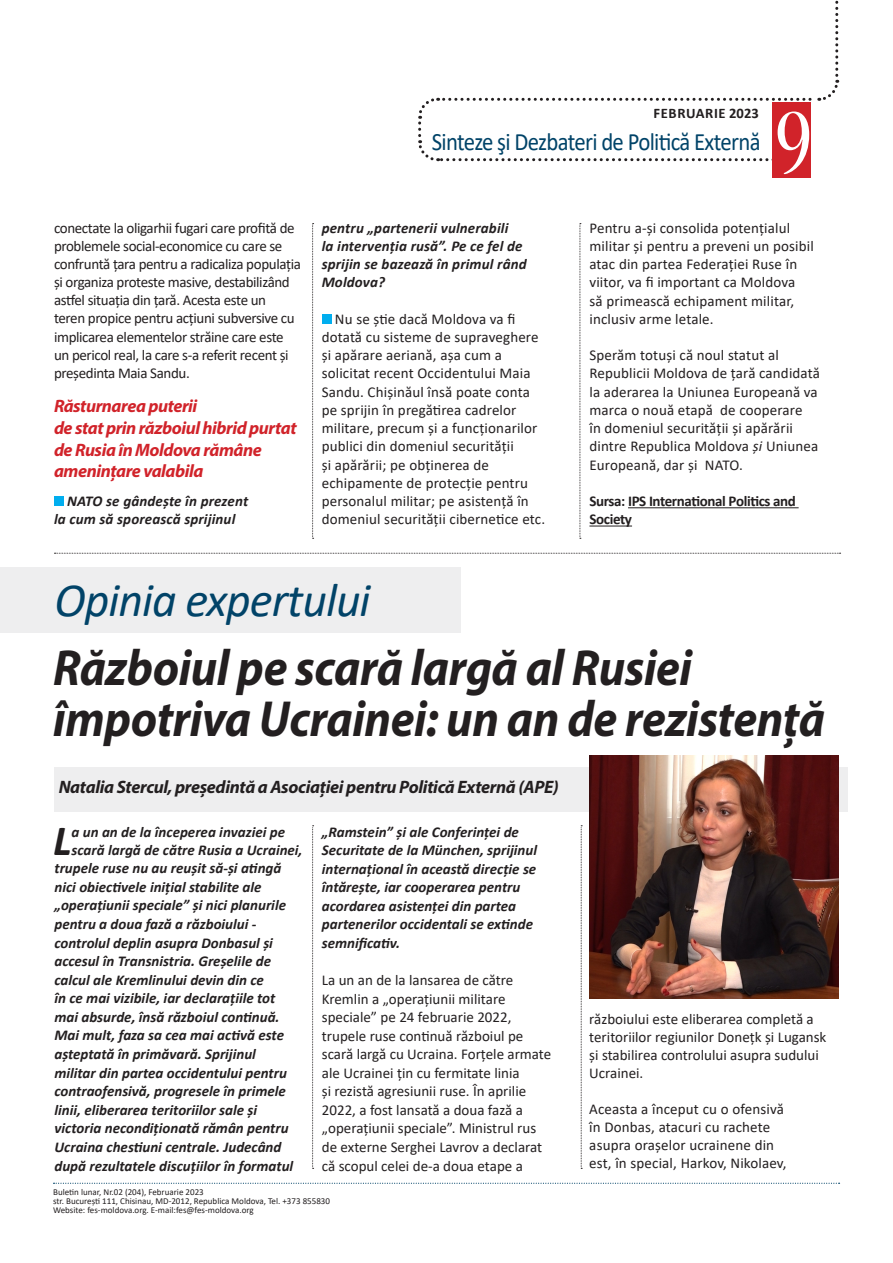
<style>
.page{position:relative;width:893px;height:1263px;background:#fff}
.page>*{position:absolute;margin:0;border:0;box-sizing:border-box;transform-origin:0 0}
.t1{font:condensed 102px "Nueva Std";color:#fff}
.texte{font:italic 700 51px/51px "Myriad Pro";letter-spacing:-.01em;color:#231f20;scale:.93 1}
.texte-2{font:italic 47.85px "Calibri";letter-spacing:-.02em;color:#014368}
.MANSHETA{font:italic 700 43.35px "Calibri";color:#231f20}
.t2{font:25.05px "Calibri";letter-spacing:-.03em;color:#014368;scale:.91 1}
.INTERTITLU{font:italic 700 18px/21.8px "Myriad Pro";letter-spacing:-.025em;color:#d1232a}
.INTERTITLU-2{font:italic 700 18px "Myriad Pro";letter-spacing:-.02em;color:#231f20}
.texte-3{font:15px/18.3px "Calibri";color:#231f20}
.MANSHETA-2{font:italic 700 15px/18.6px "Calibri";color:#231f20}
.texte-4{font:15px/18.1px "Calibri";letter-spacing:-.025em;color:#231f20}
.texte-5{font:italic 700 15px/18.3px "Calibri";letter-spacing:.01em;color:#231f20}
.texte-6{font:700 15px/18.3px "Calibri";letter-spacing:-.025em;color:#231f20}
.t3{font:700 14.55px "Calibri";letter-spacing:.04em;color:#231f20}
.t4{font:9px/9px "Calibri";color:#231f20}
.s1{font-style:italic}
</style>
<div class="page">
<svg style="left:54px;top:1183px;width:786px;height:1px"></svg>
<svg style="left:418px;top:0;width:422px;height:163px"></svg>
<div style="left:772px;top:102px;width:38px;height:76px;background:#d1232a"></div>
<svg style="left:312px;top:223px;width:2px;height:316px"></svg>
<svg style="left:580px;top:223px;width:1px;height:316px"></svg>
<div style="left:54px;top:497px;width:10px;height:9px;background:#00aeef"></div>
<div style="left:322px;top:314px;width:9px;height:10px;background:#00aeef"></div>
<hr style="left:628px;top:507px;width:171px;height:1px;background:#231f20">
<hr style="left:589px;top:525px;width:43px;height:1px;background:#231f20">
<svg style="left:54px;top:553px;width:787px;height:1px"></svg>
<div style="left:54px;top:767px;width:794px;height:45px;background:#eeeeef"></div>
<div style="left:0;top:568px;width:461px;height:65px;background:#eeeeef"></div>
<img style="left:589px;top:755px;width:250px;height:243px">
<svg style="left:312px;top:825px;width:2px;height:344px"></svg>
<svg style="left:581px;top:825px;width:1px;height:344px"></svg>
<p class="texte-4" style="left:54px;top:218px;width:248px">conectate la oligarhii fugari care profită de problemele social-economice cu care se confruntă țara pentru a radicaliza populația și organiza proteste masive, destabilizând astfel situația din țară. Acesta este un teren propice pentru acțiuni subversive cu implicarea elementelor străine care este un pericol real, la care s-a referit recent și președinta Maia Sandu.</p>
<p class="INTERTITLU" style="left:54px;top:394px;width:145px">Răsturnarea puterii</p>
<p class="INTERTITLU" style="left:54px;top:416px;width:244px">de stat prin războiul hibrid purtat</p>
<p class="INTERTITLU" style="left:54px;top:438px;width:209px">de Rusia în Moldova rămâne amenințare valabila</p>
<p class="texte-5" style="left:54px;top:492px;width:196px;text-indent:13px">NATO se gândește în prezent la cum să sporească sprijinul</p>
<p class="t3" style="left:654px;top:103px;width:107px">FEBRUARIE 2023</p>
<p class="t1" style="left:775px;top:96px;width:39px">9</p>
<h3 class="t2" style="left:432px;top:124px;width:363px">Sinteze şi Dezbateri de Politică Externă</h3>
<p class="texte-5" style="left:322px;top:218px;width:206px">pentru „partenerii vulnerabili<br>la intervenția rusă”. Pe ce fel de sprijin se bazează în primul rând<br>Moldova?</p>
<p class="texte-3" style="left:322px;top:309px;width:225px;text-indent:13px">Nu se știe dacă Moldova va fi dotată cu sisteme de supraveghere și apărare aeriană, așa cum a solicitat recent Occidentului Maia Sandu. Chișinăul însă poate conta pe sprijin în pregătirea cadrelor militare, precum și a funcționarilor publici din domeniul securității<br>și apărării; pe obținerea de echipamente de protecție pentru personalul militar; pe asistență în domeniul securității cibernetice etc.</p>
<p class="texte-3" style="left:589px;top:218px;width:226px">Pentru a-și consolida potențialul militar și pentru a preveni un posibil atac din partea Federației Ruse în viitor, va fi important ca Moldova<br>să primească echipament militar, inclusiv arme letale.</p>
<p class="texte-3" style="left:589px;top:346px;width:232px">Sperăm totuși că noul statut al Republicii Moldova de țară candidată la aderarea la Uniunea Europeană va marca o nouă etapă de cooperare<br>în domeniul securității și apărării dintre Republica Moldova <span class="s1">și</span> Uniunea Europeană, dar și NATO.</p>
<p class="texte-6" style="left:589px;top:492px;width:208px">Sursa: IPS International Politics and<br>Society</p>
<p class="texte-2" style="left:55px;top:567px;width:318px">Opinia expertului</p>
<p class="texte" style="left:53px;top:640px;width:831px">Războiul pe scară largă al Rusiei împotriva Ucrainei: un an de rezistență</p>
<p class="INTERTITLU-2" style="left:59px;top:775px;width:502px">Natalia Stercul, președintă a Asociației pentru Politică Externă (APE)</p>
<p class="MANSHETA" style="left:53px;top:810px;width:20px">L</p>
<p class="MANSHETA-2" style="left:72px;top:822px;width:215px">a un an de la începerea invaziei pe</p>
<p class="MANSHETA-2" style="left:322px;top:822px;width:217px">„Ramstein” și ale Conferinței de<br>Securitate de la München, sprijinul internațional în această direcție se întărește, iar cooperarea pentru acordarea asistenței din partea partenerilor occidentali se extinde semnificativ.</p>
<p class="texte-3" style="left:322px;top:970px;width:231px">La un an de la lansarea de către Kremlin a „operațiunii militare speciale” pe 24 februarie 2022, trupele ruse continuă războiul pe scară largă cu Ucraina. Forțele armate ale Ucrainei țin cu fermitate linia<br>și rezistă agresiunii ruse. În aprilie 2022, a fost lansată a doua fază a „operațiunii speciale”. Ministrul rus de externe Serghei Lavrov a declarat că scopul celei de-a doua etape a</p>
<p class="MANSHETA-2" style="left:72px;top:840px;width:233px">scară largă de către Rusia a Ucrainei,</p>
<p class="MANSHETA-2" style="left:54px;top:858px;width:229px">trupele ruse nu au reușit să-și atingă</p>
<p class="MANSHETA-2" style="left:54px;top:877px;width:209px">nici obiectivele inițial stabilite ale</p>
<p class="MANSHETA-2" style="left:54px;top:895px;width:233px">„operațiunii speciale” și nici planurile</p>
<p class="MANSHETA-2" style="left:54px;top:914px;width:203px">pentru a doua fază a războiului -</p>
<p class="MANSHETA-2" style="left:54px;top:933px;width:220px">controlul deplin asupra Donbasul și</p>
<p class="MANSHETA-2" style="left:54px;top:951px;width:218px">accesul în Transnistria. Greșelile de</p>
<p class="MANSHETA-2" style="left:54px;top:970px;width:211px">calcul ale Kremlinului devin din ce</p>
<p class="MANSHETA-2" style="left:54px;top:988px;width:222px">în ce mai vizibile, iar declarațiile tot</p>
<p class="MANSHETA-2" style="left:54px;top:1007px;width:227px">mai absurde, însă războiul continuă.</p>
<p class="MANSHETA-2" style="left:54px;top:1026px;width:231px">Mai mult, faza sa cea mai activă este</p>
<p class="MANSHETA-2" style="left:54px;top:1044px;width:203px">așteptată în primăvară. Sprijinul</p>
<p class="MANSHETA-2" style="left:54px;top:1063px;width:234px">militar din partea occidentului pentru</p>
<p class="MANSHETA-2" style="left:54px;top:1081px;width:233px">contraofensivă, progresele în primele</p>
<p class="MANSHETA-2" style="left:54px;top:1100px;width:204px">linii, eliberarea teritoriilor sale și</p>
<p class="MANSHETA-2" style="left:54px;top:1118px;width:236px">victoria necondiționată rămân pentru</p>
<p class="MANSHETA-2" style="left:54px;top:1137px;width:228px">Ucraina chestiuni centrale. Judecând</p>
<p class="MANSHETA-2" style="left:54px;top:1156px;width:240px">după rezultatele discuțiilor în formatul</p>
<p class="t4" style="left:53px;top:1187px;width:278px">Buletin lunar, Nr.02 (204), Februarie 2023<br>str. București 111, Chisinau, MD-2012, Republica Moldova, Tel. +373 855830<br>Website: fes-moldova.org. E-mail:fes@fes-moldova.org</p>
<p class="texte-3" style="left:589px;top:1010px;width:239px">războiului este eliberarea completă a teritoriilor regiunilor Donețk și Lugansk și stabilirea controlului asupra sudului Ucrainei.</p>
<p class="texte-3" style="left:589px;top:1100px;width:199px">Aceasta a început cu o ofensivă în Donbas, atacuri cu rachete asupra orașelor ucrainene din est, în special, Harkov, Nikolaev,</p>
</div>
